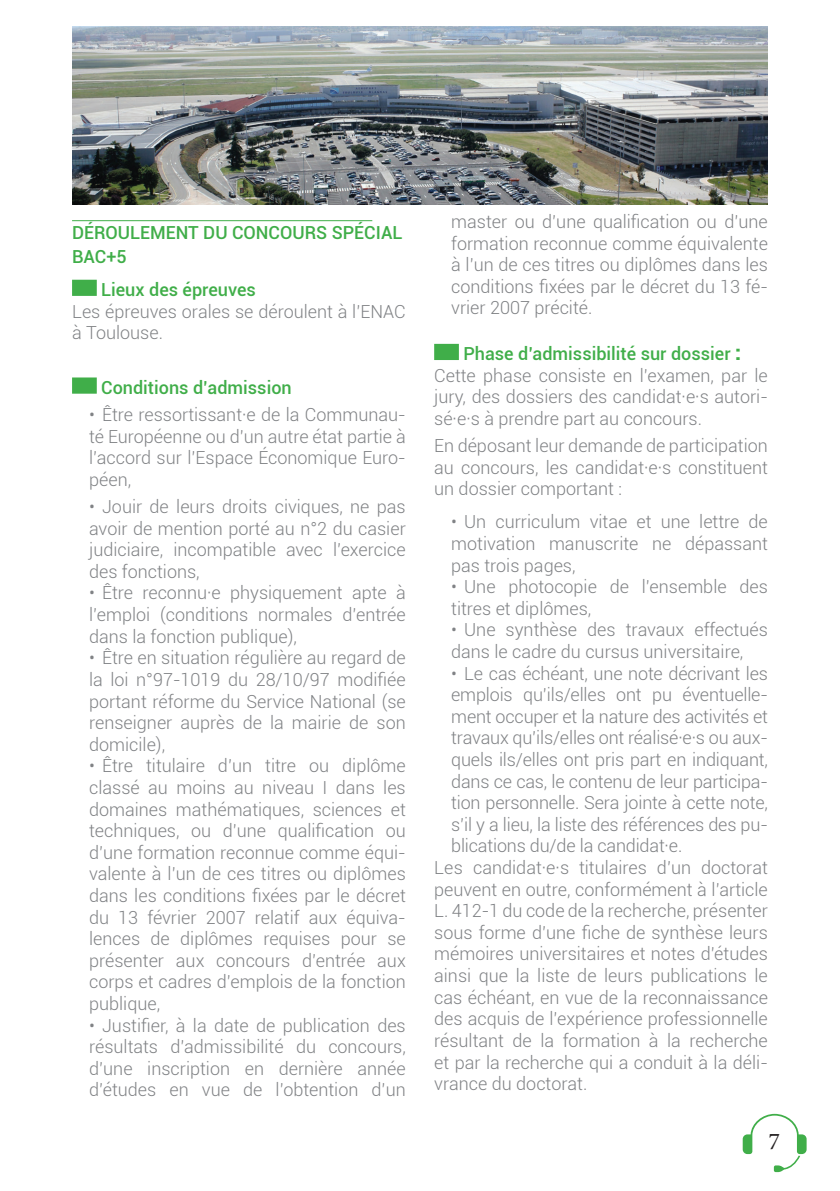
<style>
.page{position:relative;width:840px;height:1191px;background:#fff}
.page>*{position:absolute;margin:0;border:0;box-sizing:border-box;transform-origin:0 0}
.t1{font:24px "Minion Pro";color:#231f20}
.t2{font:300 18px/21.6px "Roboto";color:#808285;text-align:justify}
.t3{font:500 18px/24px "Roboto";color:#40ae49}
.s1{font-weight:900;font-size:20px}
</style>
<div class="page">
<div style="left:72px;top:280px;width:25px;height:16px;background:#40ae49;border:2px solid #40ae49"></div>
<div style="left:72px;top:377px;width:25px;height:17px;background:#40ae49;border:2px solid #40ae49"></div>
<div style="left:434px;top:344px;width:24px;height:16px;background:#40ae49"></div>
<svg style="left:742px;top:1113px;width:64px;height:59px"></svg>
<hr style="left:72px;top:220px;width:300px;height:1px;background:#40ae49">
<img style="left:72px;top:27px;width:695px;height:177px">
<p class="t3" style="left:72px;top:220px;width:331px">DÉROULEMENT DU CONCOURS SPÉCIAL<br>BAC+5</p>
<p class="t3" style="left:101px;top:277px;width:156px">Lieux des épreuves</p>
<p class="t2" style="left:72px;top:300px;width:335px">Les épreuves orales se déroulent à l’ENAC à Toulouse.</p>
<p class="t3" style="left:101px;top:374px;width:192px">Conditions d’admission</p>
<p class="t2" style="left:89px;top:403px;width:318px">• Être ressortissant·e de la Communau&shy;té Européenne ou d’un autre état partie à l’accord sur l’Espace Économique Euro&shy;péen,</p>
<p class="t2" style="left:89px;top:495px;width:318px">• Jouir de leurs droits civiques, ne pas avoir de mention porté au n°2 du casier judiciaire, incompatible avec l’exercice des fonctions,</p>
<p class="t2" style="left:89px;top:581px;width:318px">• Être reconnu·e physiquement apte à l’emploi (conditions normales d’entrée dans la fonction publique),</p>
<p class="t2" style="left:89px;top:646px;width:318px">• Être en situation régulière au regard de la loi n°97-1019 du 28/10/97 modifiée portant réforme du Service National (se renseigner auprès de la mairie de son domicile),</p>
<p class="t2" style="left:89px;top:754px;width:318px">• Être titulaire d’un titre ou diplôme classé au moins au niveau I dans les domaines mathématiques, sciences et techniques, ou d’une qualification ou d’une formation reconnue comme équi&shy;valente à l’un de ces titres ou diplômes dans les conditions fixées par le décret du 13 février 2007 relatif aux équiva&shy;lences de diplômes requises pour se présenter aux concours d’entrée aux corps et cadres d’emplois de la fonction publique,</p>
<p class="t2" style="left:89px;top:1013px;width:318px">• Justifier, à la date de publication des résultats d’admissibilité du concours, d’une inscription en dernière année d’études en vue de l’obtention d’un</p>
<p class="t2" style="left:451px;top:210px;width:318px">master ou d’une qualification ou d’une formation reconnue comme équivalente à l’un de ces titres ou diplômes dans les conditions fixées par le décret du 13 fé&shy;vrier 2007 précité.</p>
<p class="t3" style="left:463px;top:341px;width:279px">Phase d’admissibilité sur dossier <span class="s1">:</span></p>
<p class="t2" style="left:434px;top:364px;width:335px">Cette phase consiste en l’examen, par le jury, des dossiers des candidat·e·s autori&shy;sé·e·s à prendre part au concours.</p>
<p class="t2" style="left:434px;top:434px;width:335px">En déposant leur demande de participation au concours, les candidat·e·s constituent un dossier comportant :</p>
<p class="t2" style="left:451px;top:510px;width:318px">• Un curriculum vitae et une lettre de motivation manuscrite ne dépassant pas trois pages,</p>
<p class="t2" style="left:451px;top:575px;width:318px">• Une photocopie de l’ensemble des titres et diplômes,</p>
<p class="t2" style="left:451px;top:618px;width:318px">• Une synthèse des travaux effectués dans le cadre du cursus universitaire,</p>
<p class="t2" style="left:451px;top:662px;width:318px">• Le cas échéant, une note décrivant les emplois qu’ils/elles ont pu éventuelle&shy;ment occuper et la nature des activités et travaux qu’ils/elles ont réalisé·e·s ou aux&shy;quels ils/elles ont pris part en indiquant, dans ce cas, le contenu de leur participa&shy;tion personnelle. Sera jointe à cette note, s’il y a lieu, la liste des références des pu&shy;blications du/de la candidat·e.</p>
<p class="t2" style="left:434px;top:856px;width:335px">Les candidat·e·s titulaires d’un doctorat peuvent en outre, conformément à l’article L. 412-1 du code de la recherche, présenter sous forme d’une fiche de synthèse leurs mémoires universitaires et notes d’études ainsi que la liste de leurs publications le cas échéant, en vue de la reconnaissance des acquis de l’expérience professionnelle résultant de la formation à la recherche et par la recherche qui a conduit à la déli&shy;vrance du doctorat.</p>
<p class="t1" style="left:768px;top:1125px;width:13px">7</p>
</div>
